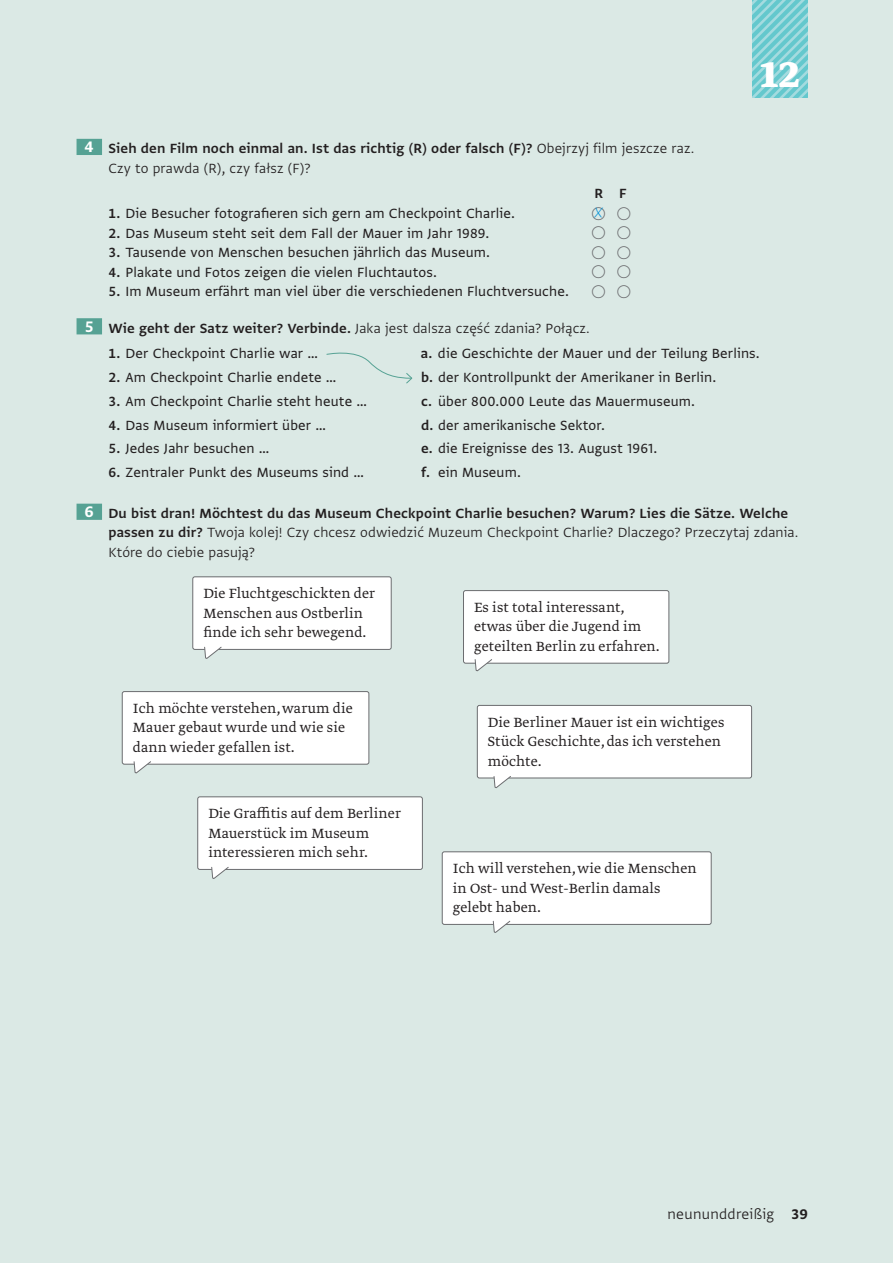
<style>
.page{position:relative;width:893px;height:1263px;background:#dbe9e5}
.page>*{position:absolute;margin:0;border:0;box-sizing:border-box;transform-origin:0 0}
.t1{font:700 45px "Greta Text Std";color:#fff}
.t2{font:18px "Susp Sans";color:#6c6d70}
.t3{font:300 16.5px "Greta Sans Std";letter-spacing:.02em;color:#231f20}
.t4{font:15.75px "Greta Sans Std";letter-spacing:.01em;color:#231f20}
.t5{font:300 15.75px/19.5px "Greta Text Std";letter-spacing:.01em;color:#231f20}
.t6{font:300 15.75px/19.5px "Greta Sans Std";letter-spacing:.01em;color:#231f20}
.t7{font:15.75px "Greta Sans Std Sm Bld";letter-spacing:.01em;color:#231f20}
.t8{font:300 15px "Kalamax";color:#008fd5}
.s1{font-family:"Greta Sans Std Bld";font-size:18px;color:#fff}
.s2{font-family:"Greta Sans Std";font-weight:300}
.s3{font-family:"Greta Sans Std Sm Bld"}
.s4{font-family:"Susp Sans";font-size:18px;color:#6c6d70}
.s5{font-family:"Greta Sans Std Bld";font-weight:400;font-size:18px;color:#fff}
.s6{font-family:"Greta Sans Std Sm Bld";font-weight:400}
.s7{font-family:"Greta Sans Std Bld";font-weight:400}
</style>
<div class="page">
<svg style="left:77px;top:139px;width:25px;height:16px"></svg>
<svg style="left:77px;top:318px;width:25px;height:16px"></svg>
<svg style="left:77px;top:504px;width:25px;height:16px"></svg>
<svg style="left:326px;top:352px;width:87px;height:32px"></svg>
<div style="left:463px;top:591px;width:206px;height:72px;background:#fff;border-radius:2px"></div>
<div style="left:463px;top:590px;width:206px;height:73px;border:1px solid #6c6d70;border-radius:2px"></div>
<svg style="left:474px;top:659px;width:19px;height:13px"></svg>
<div style="left:477px;top:706px;width:275px;height:72px;background:#fff;border-radius:2px"></div>
<div style="left:477px;top:705px;width:275px;height:73px;border:1px solid #6c6d70;border-radius:2px"></div>
<svg style="left:493px;top:776px;width:19px;height:12px"></svg>
<div style="left:442px;top:852px;width:269px;height:72px;background:#fff;border-radius:2px"></div>
<div style="left:442px;top:851px;width:270px;height:74px;border:1px solid #6c6d70;border-radius:2px"></div>
<svg style="left:492px;top:920px;width:19px;height:13px"></svg>
<div style="left:193px;top:577px;width:198px;height:72px;background:#fff;border-radius:2px"></div>
<div style="left:192px;top:576px;width:200px;height:74px;border:1px solid #6c6d70;border-radius:2px"></div>
<svg style="left:204px;top:646px;width:18px;height:13px"></svg>
<div style="left:122px;top:692px;width:247px;height:72px;background:#fff;border-radius:2px"></div>
<div style="left:122px;top:691px;width:247px;height:73px;border:1px solid #6c6d70;border-radius:2px"></div>
<svg style="left:133px;top:761px;width:19px;height:13px"></svg>
<div style="left:198px;top:797px;width:224px;height:72px;background:#fff;border-radius:2px"></div>
<div style="left:197px;top:796px;width:226px;height:74px;border:1px solid #6c6d70;border-radius:2px"></div>
<svg style="left:211px;top:867px;width:18px;height:12px"></svg>
<svg style="left:753px;top:0;width:55px;height:98px;background:#7ccfd3"></svg>
<h1 class="t1" style="left:760px;top:47px;width:42px">12</h1>
<p class="t7" style="left:85px;top:139px;width:611px"><span class="s1">4</span> Sieh den Film noch einmal an. Ist das richtig (R) oder falsch (F)? <span class="s2">Obejrzyj film jeszcze raz.</span></p>
<p class="t6" style="left:108px;top:158px;width:204px">Czy to prawda (R), czy fałsz (F)?</p>
<p class="t7" style="left:594px;top:185px;width:34px">R F</p>
<p class="t4" style="left:108px;top:204px;width:408px"><span class="s3">1.</span> Die Besucher fotografieren sich gern am Checkpoint Charlie.</p>
<p class="t2" style="left:591px;top:199px;width:42px">() ()</p>
<p class="t4" style="left:108px;top:224px;width:382px"><span class="s3">2.</span> Das Museum steht seit dem Fall der Mauer im Jahr 1989.</p>
<p class="t2" style="left:591px;top:218px;width:42px">() ()</p>
<p class="t4" style="left:108px;top:243px;width:383px"><span class="s3">3.</span> Tausende von Menschen besuchen jährlich das Museum.</p>
<p class="t2" style="left:591px;top:238px;width:42px">() ()</p>
<p class="t4" style="left:108px;top:263px;width:330px"><span class="s3">4.</span> Plakate und Fotos zeigen die vielen Fluchtautos.</p>
<p class="t2" style="left:591px;top:257px;width:42px">() ()</p>
<p class="t4" style="left:108px;top:282px;width:525px"><span class="s3">5.</span> Im Museum erfährt man viel über die verschiedenen Fluchtversuche. <span class="s4">() ()</span></p>
<p class="t6" style="left:85px;top:318px;width:506px"><span class="s5">5</span> <span class="s6">Wie geht der Satz weiter? Verbinde.</span> Jaka jest dalsza część zdania? Połącz.</p>
<p class="t4" style="left:108px;top:344px;width:211px"><span class="s3">1.</span> Der Checkpoint Charlie war …</p>
<p class="t4" style="left:421px;top:344px;width:340px"><span class="s3">a.</span> die Geschichte der Mauer und der Teilung Berlins.</p>
<p class="t4" style="left:108px;top:368px;width:230px"><span class="s3">2.</span> Am Checkpoint Charlie endete …</p>
<p class="t4" style="left:421px;top:368px;width:297px"><span class="s3">b.</span> der Kontrollpunkt der Amerikaner in Berlin.</p>
<p class="t4" style="left:108px;top:392px;width:260px"><span class="s3">3.</span> Am Checkpoint Charlie steht heute …</p>
<p class="t4" style="left:421px;top:392px;width:276px"><span class="s3">c.</span> über 800.000 Leute das Mauermuseum.</p>
<p class="t4" style="left:108px;top:416px;width:219px"><span class="s3">4.</span> Das Museum informiert über …</p>
<p class="t4" style="left:421px;top:416px;width:186px"><span class="s3">d.</span> der amerikanische Sektor.</p>
<p class="t4" style="left:108px;top:439px;width:162px"><span class="s3">5.</span> Jedes Jahr besuchen …</p>
<p class="t4" style="left:421px;top:439px;width:238px"><span class="s3">e.</span> die Ereignisse des 13. August 1961.</p>
<p class="t4" style="left:108px;top:463px;width:257px"><span class="s3">6.</span> Zentraler Punkt des Museums sind …</p>
<p class="t4" style="left:421px;top:463px;width:101px"><span class="s3">f.</span> ein Museum.</p>
<p class="t7" style="left:85px;top:504px;width:705px"><span class="s1">6</span> Du bist dran! Möchtest du das Museum Checkpoint Charlie besuchen? Warum? Lies die Sätze. Welche</p>
<p class="t6" style="left:108px;top:523px;width:691px"><span class="s6">passen zu dir?</span> Twoja kolej! Czy chcesz odwiedzić Muzeum Checkpoint Charlie? Dlaczego? Przeczytaj zdania.<br>Które do ciebie pasują?</p>
<p class="t8" style="left:598px;top:203px;width:10px">X</p>
<p class="t5" style="left:203px;top:584px;width:173px">Die Fluchtgeschickten der<br>Menschen aus Ostberlin finde ich sehr bewegend.</p>
<p class="t5" style="left:133px;top:699px;width:221px">Ich möchte verstehen, warum die<br>Mauer gebaut wurde und wie sie dann wieder gefallen ist.</p>
<p class="t5" style="left:208px;top:804px;width:194px">Die Graffitis auf dem Berliner<br>Mauerstück im Museum interessieren mich sehr.</p>
<p class="t5" style="left:474px;top:598px;width:187px">Es ist total interessant, etwas über die Jugend im geteilten Berlin zu erfahren.</p>
<p class="t5" style="left:488px;top:713px;width:238px">Die Berliner Mauer ist ein wichtiges<br>Stück Geschichte, das ich verstehen möchte.</p>
<p class="t5" style="left:453px;top:859px;width:245px">Ich will verstehen, wie die Menschen in Ost- und West-Berlin damals gelebt haben.</p>
<p class="t3" style="left:667px;top:1205px;width:142px">neununddreißig <span class="s7">39</span></p>
</div>
